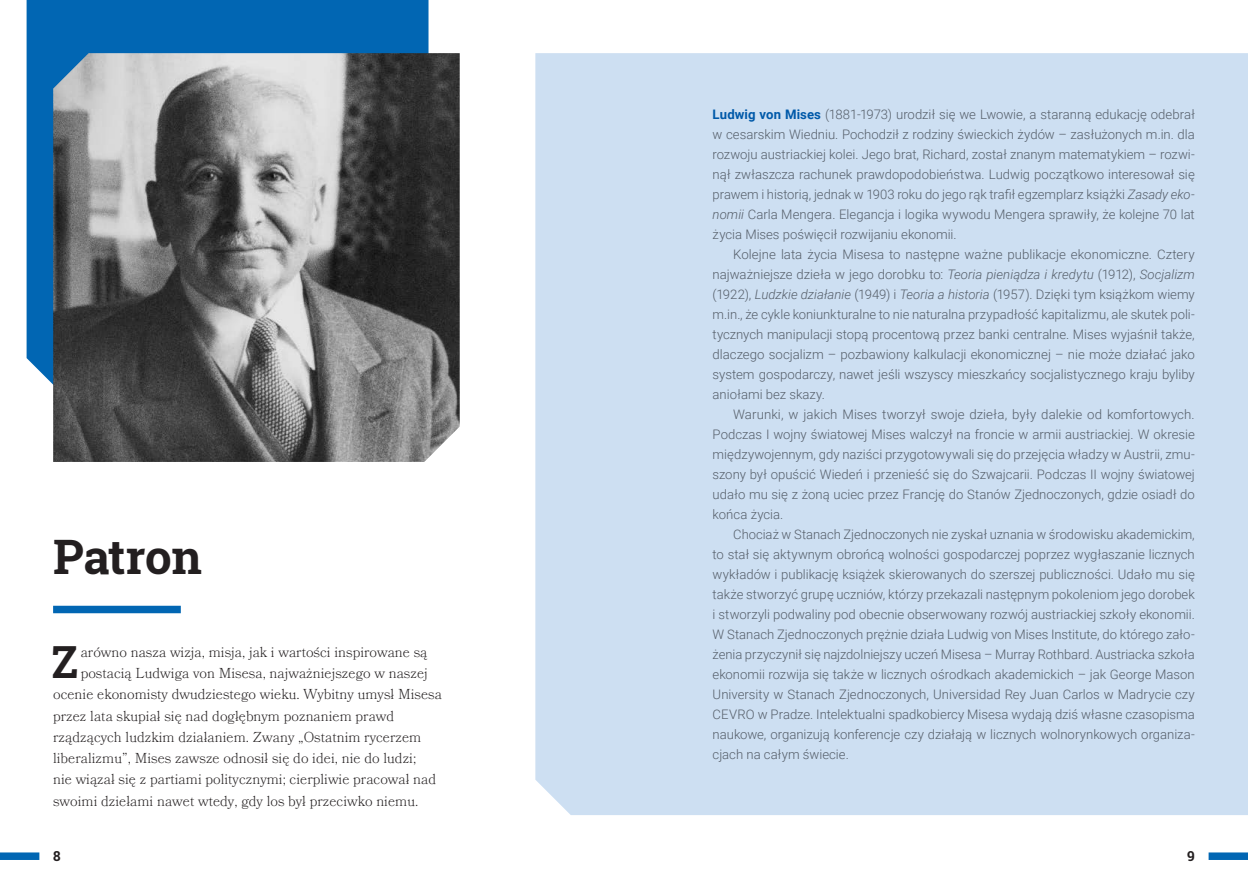
<style>
.page{position:relative;width:1248px;height:886px;background:#fff}
.page>*{position:absolute;margin:0;border:0;box-sizing:border-box;transform-origin:0 0}
.Title_Page{font:700 47.5px "Roboto Slab";letter-spacing:-.005em;color:#231f20}
.Feature{font:700 44.25px "Roboto Slab";color:#231f20}
.Feature-2{font:300 14.38px "Bookmania";color:#231f20}
.t1{font:700 13.75px "Roboto Slab";color:#231f20}
.t2{font:300 13.12px/20px "Roboto";color:#6c6d70;text-align:justify}
.s1{font-weight:700;color:#0166b3}
.s2{font-style:italic}
</style>
<div class="page">
<div style="left:535px;top:53px;width:712px;height:762px;background:#cddff2"></div>
<div style="left:53px;top:606px;width:128px;height:7px;background:#0166b3"></div>
<div style="left:27px;top:0;width:401px;height:385px;background:#0166b3"></div>
<img style="left:53px;top:53px;width:406px;height:409px">
<div style="left:0;top:852px;width:39px;height:8px;background:#0166b3"></div>
<div style="left:1208px;top:852px;width:39px;height:8px;background:#0166b3"></div>
<p class="Title_Page" style="left:53px;top:524px;width:150px">Patron</p>
<p class="Feature" style="left:51px;top:632px;width:28px">Z</p>
<p class="Feature-2" style="left:81px;top:643px;width:348px">arówno nasza wizja, misja, jak i wartości inspirowane są</p>
<p class="Feature-2" style="left:81px;top:665px;width:348px">postacią Ludwiga von Misesa, najważniejszego w naszej</p>
<p class="Feature-2" style="left:53px;top:686px;width:390px">ocenie ekonomisty dwudziestego wieku. Wybitny umysł Misesa</p>
<p class="Feature-2" style="left:53px;top:707px;width:343px">przez lata skupiał się nad dogłębnym poznaniem prawd</p>
<p class="Feature-2" style="left:53px;top:728px;width:370px">rządzących ludzkim działaniem. Zwany „Ostatnim rycerzem</p>
<p class="Feature-2" style="left:53px;top:750px;width:364px">liberalizmu”, Mises zawsze odnosił się do idei, nie do ludzi;</p>
<p class="Feature-2" style="left:53px;top:771px;width:384px">nie wiązał się z partiami politycznymi; cierpliwie pracował nad</p>
<p class="Feature-2" style="left:53px;top:792px;width:367px">swoimi dziełami nawet wtedy, gdy los był przeciwko niemu.</p>
<p class="t2" style="left:712px;top:104px;width:483px"><span class="s1">Ludwig von Mises</span> (1881-1973) urodził się we Lwowie, a staranną edukację odebrał w cesarskim Wiedniu. Pochodził z rodziny świeckich żydów – zasłużonych m.in. dla rozwoju austriackiej kolei. Jego brat, Richard, został znanym matematykiem – rozwi&shy;nął zwłaszcza rachunek prawdopodobieństwa. Ludwig początkowo interesował się prawem i historią, jednak w 1903 roku do jego rąk trafił egzemplarz książki <span class="s2">Zasady eko&shy;nomii</span> Carla Mengera. Elegancja i logika wywodu Mengera sprawiły, że kolejne 70 lat życia Mises poświęcił rozwijaniu ekonomii.</p>
<p class="t2" style="left:712px;top:244px;width:483px;text-indent:21px">Kolejne lata życia Misesa to następne ważne publikacje ekonomiczne. Cztery najważniejsze dzieła w jego dorobku to: <span class="s2">Teoria pieniądza i kredytu</span> (1912), <span class="s2">Socjalizm </span>(1922), <span class="s2">Ludzkie działanie</span> (1949) i <span class="s2">Teoria a historia</span> (1957). Dzięki tym książkom wiemy m.in., że cykle koniunkturalne to nie naturalna przypadłość kapitalizmu, ale skutek poli&shy;tycznych manipulacji stopą procentową przez banki centralne. Mises wyjaśnił także, dlaczego socjalizm – pozbawiony kalkulacji ekonomicznej – nie może działać jako system gospodarczy, nawet jeśli wszyscy mieszkańcy socjalistycznego kraju byliby aniołami bez skazy.</p>
<p class="t2" style="left:712px;top:404px;width:483px;text-indent:21px">Warunki, w jakich Mises tworzył swoje dzieła, były dalekie od komfortowych.<br>Podczas I wojny światowej Mises walczył na froncie w armii austriackiej. W okresie międzywojennym, gdy naziści przygotowywali się do przejęcia władzy w Austrii, zmu&shy;szony był opuścić Wiedeń i przenieść się do Szwajcarii. Podczas II wojny światowej udało mu się z żoną uciec przez Francję do Stanów Zjednoczonych, gdzie osiadł do końca życia.</p>
<p class="t2" style="left:712px;top:524px;width:483px;text-indent:21px">Chociaż w Stanach Zjednoczonych nie zyskał uznania w środowisku akademickim, to stał się aktywnym obrońcą wolności gospodarczej poprzez wygłaszanie licznych wykładów i publikację książek skierowanych do szerszej publiczności. Udało mu się także stworzyć grupę uczniów, którzy przekazali następnym pokoleniom jego dorobek i stworzyli podwaliny pod obecnie obserwowany rozwój austriackiej szkoły ekonomii.<br>W Stanach Zjednoczonych prężnie działa Ludwig von Mises Institute, do którego zało&shy;żenia przyczynił się najzdolniejszy uczeń Misesa – Murray Rothbard. Austriacka szkoła ekonomii rozwija się także w licznych ośrodkach akademickich – jak George Mason University w Stanach Zjednoczonych, Universidad Rey Juan Carlos w Madrycie czy CEVRO w Pradze. Intelektualni spadkobiercy Misesa wydają dziś własne czasopisma naukowe, organizują konferencje czy działają w licznych wolnorynkowych organiza&shy;cjach na całym świecie.</p>
<p class="t1" style="left:53px;top:847px;width:9px">8</p>
<p class="t1" style="left:1186px;top:847px;width:9px">9</p>
</div>
